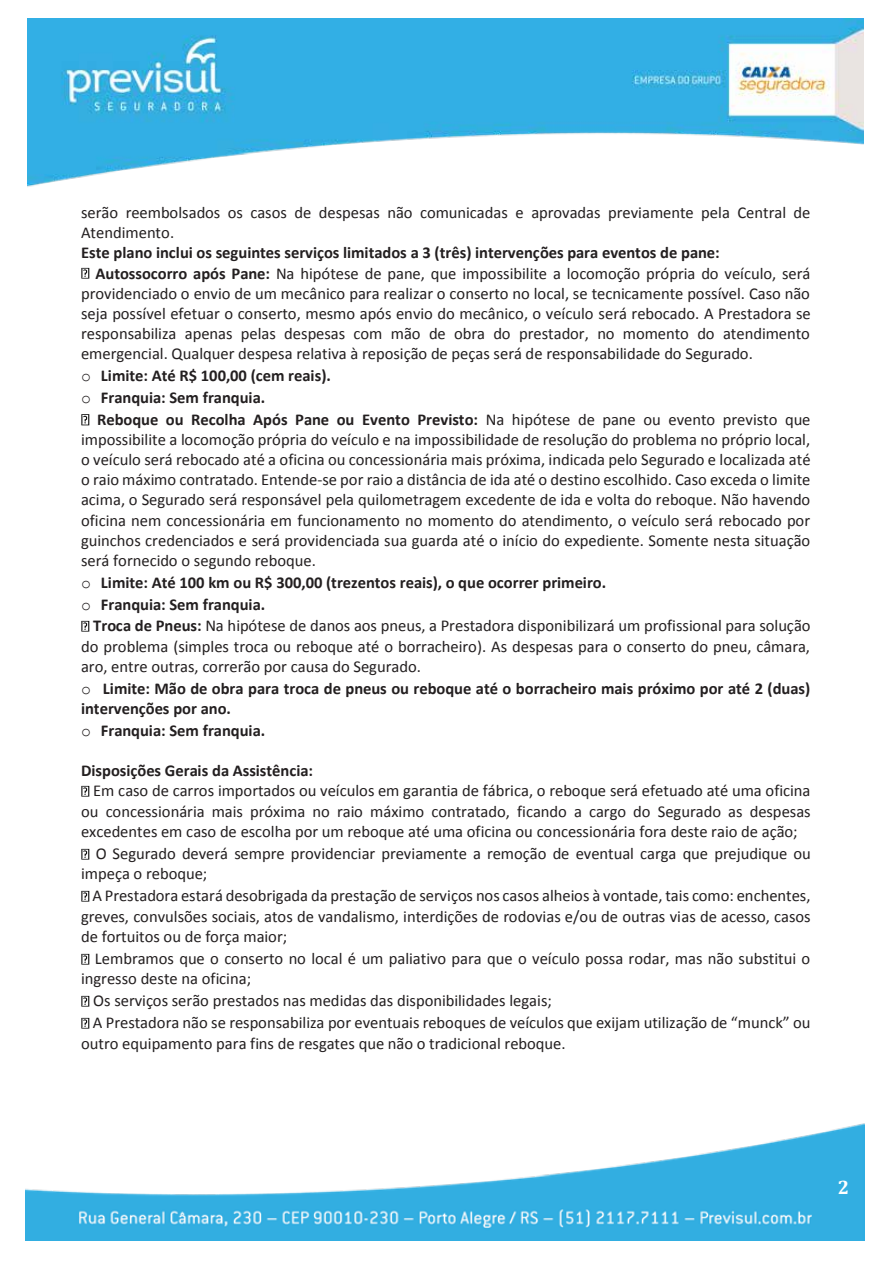
<style>
.page{position:relative;width:893px;height:1264px;background:#fff}
.page>*{position:absolute;margin:0;border:0;box-sizing:border-box;transform-origin:0 0}
.t1{font:700 19.5px "Cambria";color:#fff}
.t2{font:16.5px/20.1px "Calibri";color:#231f20}
.t3{font:700 16.5px/21.9px "Calibri";letter-spacing:-.005em;color:#231f20}
.s1{font-weight:700}
.s2{font-family:"Courier New";font-weight:400}
</style>
<div class="page">
<img style="left:27px;top:19px;width:836px;height:168px">
<img style="left:26px;top:1123px;width:838px;height:117px">
<img style="left:81px;top:267px;width:9px;height:12px">
<img style="left:81px;top:414px;width:9px;height:12px">
<img style="left:81px;top:620px;width:9px;height:12px">
<img style="left:81px;top:785px;width:9px;height:12px">
<img style="left:81px;top:848px;width:9px;height:12px">
<img style="left:81px;top:890px;width:9px;height:12px">
<img style="left:81px;top:953px;width:9px;height:12px">
<img style="left:81px;top:995px;width:9px;height:12px">
<img style="left:81px;top:1017px;width:9px;height:12px">
<p class="t2" style="left:81px;top:202px;width:730px">serão reembolsados os casos de despesas não comunicadas e aprovadas previamente pela Central de<br>Atendimento.</p>
<p class="t3" style="left:81px;top:242px;width:640px">Este plano inclui os seguintes serviços limitados a 3 (três) intervenções para eventos de pane:</p>
<p class="t2" style="left:95px;top:263px;width:716px"><span class="s1">Autossocorro após Pane:</span> Na hipótese de pane, que impossibilite a locomoção própria do veículo, será</p>
<p class="t2" style="left:81px;top:283px;width:730px">providenciado o envio de um mecânico para realizar o conserto no local, se tecnicamente possível. Caso não</p>
<p class="t2" style="left:81px;top:303px;width:731px">seja possível efetuar o conserto, mesmo após envio do mecânico, o veículo será rebocado. A Prestadora se</p>
<p class="t2" style="left:81px;top:323px;width:730px">responsabiliza apenas pelas despesas com mão de obra do prestador, no momento do atendimento</p>
<p class="t2" style="left:81px;top:343px;width:673px">emergencial. Qualquer despesa relativa à reposição de peças será de responsabilidade do Segurado.</p>
<p class="t3" style="left:81px;top:364px;width:251px"><span class="s2">o</span> Limite: Até R$ 100,00 (cem reais). <span class="s2">o</span> Franquia: Sem franquia.</p>
<p class="t2" style="left:81px;top:409px;width:731px;text-align:justify;text-indent:16px"><span class="s1">Reboque ou Recolha Após Pane ou Evento Previsto:</span> Na hipótese de pane ou evento previsto que impossibilite a locomoção própria do veículo e na impossibilidade de resolução do problema no próprio local, o veículo será rebocado até a oficina ou concessionária mais próxima, indicada pelo Segurado e localizada até o raio máximo contratado. Entende-se por raio a distância de ida até o destino escolhido. Caso exceda o limite acima, o Segurado será responsável pela quilometragem excedente de ida e volta do reboque. Não havendo oficina nem concessionária em funcionamento no momento do atendimento, o veículo será rebocado por guinchos credenciados e será providenciada sua guarda até o início do expediente. Somente nesta situação será fornecido o segundo reboque.</p>
<p class="t3" style="left:81px;top:571px;width:526px"><span class="s2">o</span> Limite: Até 100 km ou R$ 300,00 (trezentos reais), o que ocorrer primeiro. <span class="s2">o</span> Franquia: Sem franquia.</p>
<p class="t2" style="left:81px;top:616px;width:731px;text-align:justify;text-indent:12px"><span class="s1">Troca de Pneus:</span> Na hipótese de danos aos pneus, a Prestadora disponibilizará um profissional para solução do problema (simples troca ou reboque até o borracheiro). As despesas para o conserto do pneu, câmara, aro, entre outras, correrão por causa do Segurado.</p>
<p class="t3" style="left:81px;top:678px;width:730px;line-height:20px"><span class="s2">o</span> Limite: Mão de obra para troca de pneus ou reboque até o borracheiro mais próximo por até 2 (duas) intervenções por ano.</p>
<p class="t3" style="left:81px;top:719px;width:186px"><span class="s2">o</span> Franquia: Sem franquia.</p>
<p class="t3" style="left:81px;top:759px;width:234px">Disposições Gerais da Assistência:</p>
<p class="t2" style="left:81px;top:780px;width:731px;text-align:justify;text-indent:12px">Em caso de carros importados ou veículos em garantia de fábrica, o reboque será efetuado até uma oficina ou concessionária mais próxima no raio máximo contratado, ficando a cargo do Segurado as despesas excedentes em caso de escolha por um reboque até uma oficina ou concessionária fora deste raio de ação;</p>
<p class="t2" style="left:81px;top:843px;width:731px;text-indent:15px">O Segurado deverá sempre providenciar previamente a remoção de eventual carga que prejudique ou impeça o reboque;</p>
<p class="t2" style="left:81px;top:885px;width:731px;text-align:justify;text-indent:11px">A Prestadora estará desobrigada da prestação de serviços nos casos alheios à vontade, tais como: enchentes, greves, convulsões sociais, atos de vandalismo, interdições de rodovias e/ou de outras vias de acesso, casos de fortuitos ou de força maior;</p>
<p class="t2" style="left:81px;top:948px;width:730px;text-indent:14px">Lembramos que o conserto no local é um paliativo para que o veículo possa rodar, mas não substitui o ingresso deste na oficina;</p>
<p class="t2" style="left:93px;top:989px;width:718px;line-height:22.2px">Os serviços serão prestados nas medidas das disponibilidades legais;<br>A Prestadora não se responsabiliza por eventuais reboques de veículos que exijam utilização de “munck” ou</p>
<p class="t2" style="left:81px;top:1032px;width:486px">outro equipamento para fins de resgates que não o tradicional reboque.</p>
<p class="t1" style="left:837px;top:1173px;width:13px">2</p>
</div>
